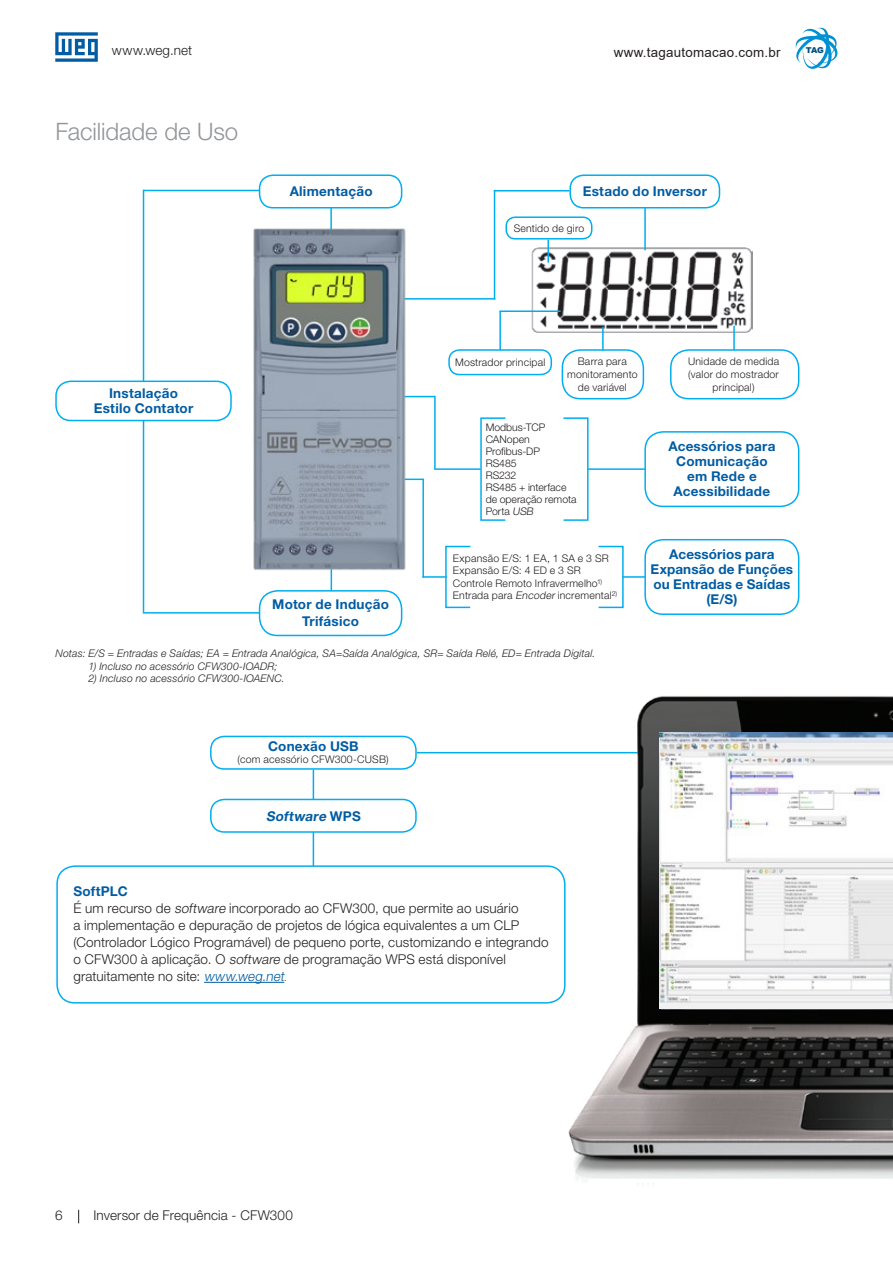
<style>
.page{position:relative;width:893px;height:1263px;background:#fff}
.page>*{position:absolute;margin:0;border:0;box-sizing:border-box;transform-origin:0 0}
.t1{font:300 24px "Helvetica Neue LT Pro";letter-spacing:-.005em;color:#939598}
.t2{font:300 13.5px/17px "Helvetica Neue LT Pro";letter-spacing:.01em;color:#231f20}
.t3{font:700 13.5px/15px "Helvetica Neue LT Pro";letter-spacing:.015em;color:#015ca3;text-align:center}
.t4{font:italic 700 13.5px "Helvetica Neue LT Pro";color:#015ca3}
.t5{font:13.35px "Arial";letter-spacing:.02em;color:#231f20}
.t6{font:300 10.5px/12.6px "Helvetica Neue LT Pro";letter-spacing:.015em;color:#231f20}
.t7{font:italic 300 10.5px "Helvetica Neue LT Pro";letter-spacing:.015em;color:#231f20}
.t8{font:900 8.1px "Arial";color:#024f80}
.s1{font-style:italic}
.s2{font-style:normal}
.s3{font-weight:700;color:#015ca3}
.s4{font-style:italic;color:#015ca3}
.s5{font-size:9px}
</style>
<div class="page">
<svg style="left:55px;top:32px;width:43px;height:30px"></svg>
<svg style="left:78px;top:1210px;width:1px;height:13px"></svg>
<hr style="left:313px;top:770px;width:1px;height:96px;background:#00aeef">
<hr style="left:143px;top:612px;width:152px;height:2px;background:#00aeef">
<hr style="left:144px;top:190px;width:152px;height:1px;background:#00aeef">
<div style="left:445px;top:546px;width:26px;height:62px;border:2px solid #00aeef"></div>
<div style="left:598px;top:546px;width:26px;height:62px;border:2px solid #00aeef"></div>
<hr style="left:422px;top:576px;width:24px;height:2px;background:#00aeef">
<hr style="left:434px;top:468px;width:46px;height:2px;background:#00aeef">
<hr style="left:404px;top:396px;width:31px;height:1px;background:#00aeef">
<hr style="left:422px;top:479px;width:2px;height:99px;background:#00aeef">
<hr style="left:434px;top:396px;width:2px;height:73px;background:#00aeef">
<div style="left:480px;top:417px;width:26px;height:104px;border:2px solid #00aeef"></div>
<div style="left:563px;top:417px;width:26px;height:104px;border:2px solid #00aeef"></div>
<hr style="left:330px;top:207px;width:2px;height:22px;background:#00aeef">
<hr style="left:331px;top:567px;width:1px;height:34px;background:#00aeef">
<div style="left:260px;top:175px;width:142px;height:33px;background:#fff;border-radius:14px"></div>
<div style="left:259px;top:174px;width:143px;height:34px;border:2px solid #00aeef;border-radius:14px"></div>
<div style="left:260px;top:591px;width:142px;height:44px;background:#fff;border-radius:18px"></div>
<div style="left:259px;top:590px;width:143px;height:46px;border:2px solid #00aeef;border-radius:18px"></div>
<div style="left:562px;top:349px;width:82px;height:50px;border:2px solid #00aeef;border-radius:18px"></div>
<div style="left:670px;top:349px;width:129px;height:50px;border:2px solid #00aeef;border-radius:18px"></div>
<div style="left:448px;top:349px;width:104px;height:26px;border:2px solid #00aeef;border-radius:10px"></div>
<img style="left:532px;top:247px;width:221px;height:86px">
<hr style="left:602px;top:327px;width:2px;height:23px;background:#00aeef">
<hr style="left:733px;top:326px;width:2px;height:24px;background:#00aeef">
<hr style="left:644px;top:189px;width:2px;height:61px;background:#00aeef">
<div style="left:505px;top:216px;width:87px;height:24px;border:2px solid #00aeef;border-radius:9px"></div>
<hr style="left:343px;top:298px;width:152px;height:2px;background:#00aeef">
<div style="left:570px;top:175px;width:149px;height:33px;background:#fff;border-radius:14px"></div>
<div style="left:569px;top:174px;width:151px;height:34px;border:2px solid #00aeef;border-radius:14px"></div>
<hr style="left:499px;top:311px;width:2px;height:39px;background:#00aeef">
<hr style="left:494px;top:190px;width:1px;height:110px;background:#00aeef">
<hr style="left:499px;top:310px;width:62px;height:2px;background:#00aeef">
<hr style="left:494px;top:190px;width:75px;height:1px;background:#00aeef">
<hr style="left:622px;top:576px;width:23px;height:2px;background:#00aeef">
<hr style="left:588px;top:468px;width:57px;height:2px;background:#00aeef">
<hr style="left:547px;top:240px;width:2px;height:23px;background:#00aeef">
<div style="left:644px;top:539px;width:155px;height:76px;border:2px solid #00aeef;border-radius:18px"></div>
<div style="left:644px;top:431px;width:155px;height:76px;border:2px solid #00aeef;border-radius:18px"></div>
<hr style="left:143px;top:190px;width:1px;height:422px;background:#00aeef">
<div style="left:56px;top:381px;width:175px;height:39px;background:#fff;border-radius:15px"></div>
<div style="left:55px;top:381px;width:177px;height:40px;border:2px solid #00aeef;border-radius:15px"></div>
<hr style="left:417px;top:752px;width:257px;height:1px;background:#00aeef">
<div style="left:56px;top:865px;width:510px;height:138px;border:2px solid #00aeef;border-radius:18px"></div>
<hr style="left:204px;top:982px;width:80px;height:1px;background:#015ca3">
<img style="left:559px;top:696px;width:334px;height:483px">
<img style="left:660px;top:732px;width:233px;height:277px">
<div style="left:210px;top:736px;width:207px;height:34px;border:2px solid #00aeef;border-radius:14px"></div>
<div style="left:211px;top:799px;width:205px;height:33px;background:#fff;border-radius:14px"></div>
<div style="left:210px;top:799px;width:207px;height:34px;border:2px solid #00aeef;border-radius:14px"></div>
<img style="left:253px;top:214px;width:166px;height:359px">
<svg style="left:795px;top:27px;width:43px;height:42px"></svg>
<p class="t2" style="left:112px;top:42px;width:82px">www.weg.net</p>
<h1 class="t1" style="left:56px;top:117px;width:184px">Facilidade de Uso</h1>
<p class="t3" style="left:290px;top:184px;width:84px">Alimentação</p>
<p class="t3" style="left:94px;top:385px;width:101px">Instalação<br>Estilo Contator</p>
<p class="t3" style="left:272px;top:596px;width:118px;line-height:17px">Motor de Indução<br>Trifásico</p>
<p class="t5" style="left:614px;top:43px;width:168px">www.tagautomacao.com.br</p>
<p class="t8" style="left:806px;top:44px;width:20px">TAG</p>
<p class="t3" style="left:583px;top:184px;width:126px">Estado do Inversor</p>
<p class="t6" style="left:514px;top:221px;width:72px">Sentido de giro</p>
<p class="t6" style="left:455px;top:356px;width:92px">Mostrador principal</p>
<p class="t6" style="left:567px;top:355px;width:72px;text-align:center">Barra para monitoramento de variável</p>
<p class="t6" style="left:688px;top:355px;width:93px;text-align:center">Unidade de medida (valor do mostrador principal)</p>
<p class="t6" style="left:486px;top:421px;width:92px;line-height:12px">Modbus-TCP<br>CANopen<br>Profibus-DP<br>RS485<br>RS232<br>RS485 + interface de operação remota<br>Porta <span class="s1">USB</span></p>
<p class="t6" style="left:453px;top:551px;width:166px">Expansão E/S: 1 EA, 1 SA e 3 SR<br>Expansão E/S: 4 ED e 3 SR<br>Controle Remoto Infravermelho<sup>1)<br></sup>Entrada para <span class="s1">Encoder</span> incremental<sup>2)</sup></p>
<p class="t3" style="left:668px;top:439px;width:109px">Acessórios para<br>Comunicação em Rede e<br>Acessibilidade</p>
<p class="t3" style="left:651px;top:546px;width:144px">Acessórios para<br>Expansão de Funções ou Entradas e Saídas (E/S)</p>
<p class="t7" style="left:55px;top:647px;width:541px">Notas: E/S = Entradas e Saídas; EA = Entrada Analógica, SA=Saída Analógica, SR= Saída Relé, ED= Entrada Digital.</p>
<p class="t7" style="left:89px;top:659px;width:190px">1) Incluso no acessório CFW300-IOADR;</p>
<p class="t7" style="left:89px;top:672px;width:198px">2) Incluso no acessório CFW300-IOAENC.</p>
<p class="t3" style="left:268px;top:738px;width:92px">Conexão USB</p>
<p class="t6" style="left:238px;top:753px;width:152px">(com acessório CFW300-CUSB)</p>
<p class="t4" style="left:266px;top:807px;width:96px">Software <span class="s2">W P S</span></p>
<p class="t2" style="left:73px;top:882px;width:477px"><span class="s3">SoftPLC<br></span>É um recurso de <span class="s1">software</span> incorporado ao CFW300, que permite ao usuário<br>a implementação e depuração de projetos de lógica equivalentes a um CLP (Controlador Lógico Programável) de pequeno porte, customizando e integrando o CFW300 à aplicação. O <span class="s1">software</span> de programação WPS está disponível gratuitamente no site: <span class="s4">www.weg.net</span><span class="s5">.</span></p>
<p class="t2" style="left:55px;top:1207px;width:9px">6</p>
<p class="t2" style="left:94px;top:1207px;width:201px">Inversor de Frequência - CFW300</p>
</div>
